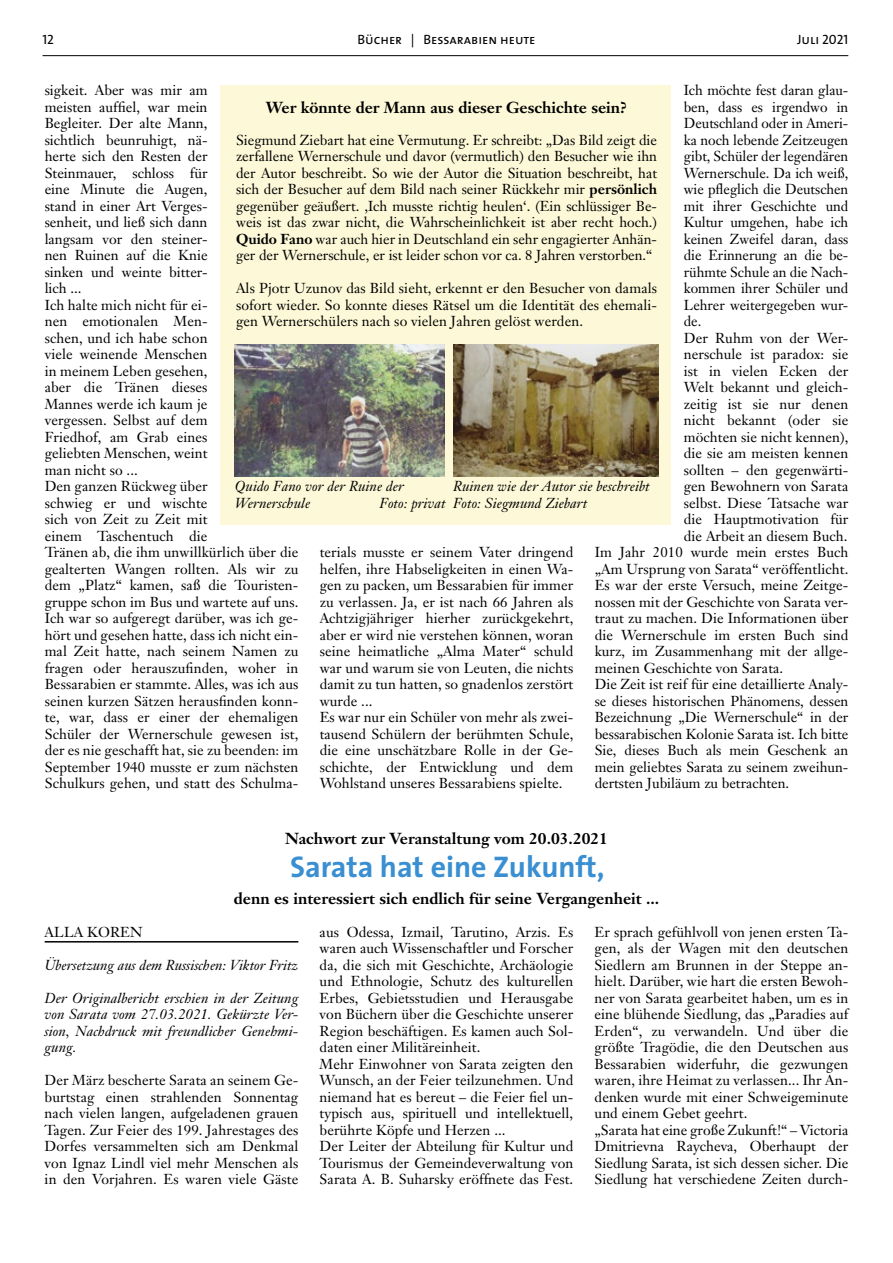
<style>
.page{position:relative;width:893px;height:1263px;background:#fff}
.page>*{position:absolute;margin:0;border:0;box-sizing:border-box;transform-origin:0 0}
.t1{font:700 30px "The Sans";color:#398fd1}
.t2{font:700 15.75px "Janson Text";color:#000}
.t3{font:14.25px/16.5px "Janson Text";letter-spacing:.005em;color:#000}
.t4{font:italic 14.25px/16.5px "Janson Text";letter-spacing:.005em;color:#000}
.t5{font:13.5px "The Sans Caps";color:#000}
.s1{font-weight:700}
</style>
<div class="page">
<hr style="left:43px;top:55px;width:805px;height:1px;background:#000">
<hr style="left:45px;top:941px;width:253px;height:1px;background:#000">
<div style="left:220px;top:85px;width:451px;height:439px;background:#fdf9d8"></div>
<img style="left:453px;top:344px;width:205px;height:132px">
<img style="left:235px;top:344px;width:210px;height:132px">
<p class="t5" style="left:43px;top:28px;width:13px">12</p>
<p class="t5" style="left:358px;top:28px;width:179px">Bücher | Bessarabien heute</p>
<p class="t5" style="left:797px;top:28px;width:53px">Juli 2021</p>
<p class="t3" style="left:684px;top:82px;width:166px">Ich möchte fest daran glau-</p>
<p class="t3" style="left:684px;top:98px;width:166px">ben, dass es irgendwo in</p>
<p class="t3" style="left:684px;top:115px;width:166px">Deutschland oder in Ameri-</p>
<p class="t3" style="left:684px;top:131px;width:166px">ka noch lebende Zeitzeugen</p>
<p class="t3" style="left:684px;top:148px;width:166px">gibt, Schüler der legendären</p>
<p class="t3" style="left:684px;top:164px;width:166px">Wernerschule. Da ich weiß,</p>
<p class="t3" style="left:684px;top:181px;width:166px">wie pfleglich die Deutschen</p>
<p class="t3" style="left:684px;top:197px;width:166px">mit ihrer Geschichte und</p>
<p class="t3" style="left:684px;top:214px;width:166px">Kultur umgehen, habe ich</p>
<p class="t3" style="left:684px;top:230px;width:166px">keinen Zweifel daran, dass</p>
<p class="t3" style="left:684px;top:247px;width:166px">die Erinnerung an die be-</p>
<p class="t3" style="left:684px;top:263px;width:166px">rühmte Schule an die Nach-</p>
<p class="t3" style="left:684px;top:280px;width:166px">kommen ihrer Schüler und</p>
<p class="t3" style="left:684px;top:296px;width:166px">Lehrer weitergegeben wur-</p>
<p class="t3" style="left:684px;top:313px;width:19px">de.</p>
<p class="t3" style="left:684px;top:329px;width:164px">Der Ruhm von der Wer-</p>
<p class="t3" style="left:684px;top:346px;width:166px">nerschule ist paradox: sie</p>
<p class="t3" style="left:684px;top:362px;width:166px">ist in vielen Ecken der</p>
<p class="t3" style="left:684px;top:379px;width:166px">Welt bekannt und gleich-</p>
<p class="t3" style="left:684px;top:395px;width:166px">zeitig ist sie nur denen</p>
<p class="t3" style="left:684px;top:412px;width:166px">nicht bekannt (oder sie</p>
<p class="t3" style="left:684px;top:428px;width:166px">möchten sie nicht kennen),</p>
<p class="t3" style="left:684px;top:445px;width:166px">die sie am meisten kennen</p>
<p class="t3" style="left:684px;top:461px;width:166px">sollten – den gegenwärti-</p>
<p class="t3" style="left:684px;top:478px;width:166px">gen Bewohnern von Sarata</p>
<p class="t3" style="left:684px;top:494px;width:166px">selbst. Diese Tatsache war</p>
<p class="t3" style="left:684px;top:511px;width:166px">die Hauptmotivation für</p>
<p class="t3" style="left:684px;top:527px;width:165px">die Arbeit an diesem Buch.</p>
<p class="t3" style="left:595px;top:544px;width:255px">Im Jahr 2010 wurde mein erstes Buch</p>
<p class="t3" style="left:595px;top:560px;width:255px">„Am Ursprung von Sarata“ veröffentlicht.</p>
<p class="t3" style="left:595px;top:577px;width:255px">Es war der erste Versuch, meine Zeitge-</p>
<p class="t3" style="left:595px;top:593px;width:255px">nossen mit der Geschichte von Sarata ver-</p>
<p class="t3" style="left:595px;top:610px;width:255px">traut zu machen. Die Informationen über</p>
<p class="t3" style="left:595px;top:626px;width:255px">die Wernerschule im ersten Buch sind</p>
<p class="t3" style="left:595px;top:643px;width:255px">kurz, im Zusammenhang mit der allge-</p>
<p class="t3" style="left:595px;top:659px;width:190px">meinen Geschichte von Sarata.</p>
<p class="t3" style="left:595px;top:676px;width:255px">Die Zeit ist reif für eine detaillierte Analy-</p>
<p class="t3" style="left:595px;top:692px;width:255px">se dieses historischen Phänomens, dessen</p>
<p class="t3" style="left:595px;top:709px;width:255px">Bezeichnung „Die Wernerschule“ in der</p>
<p class="t3" style="left:595px;top:725px;width:255px">bessarabischen Kolonie Sarata ist. Ich bitte</p>
<p class="t3" style="left:595px;top:742px;width:255px">Sie, dieses Buch als mein Geschenk an</p>
<p class="t3" style="left:595px;top:758px;width:255px">mein geliebtes Sarata zu seinem zweihun-</p>
<p class="t3" style="left:595px;top:775px;width:196px">dertsten Jubiläum zu betrachten.</p>
<p class="t3" style="left:45px;top:82px;width:255px">sigkeit. Aber was mir am<br>meisten auffiel, war mein<br>Begleiter. Der alte Mann,<br>sichtlich beunruhigt, nä-<br>herte sich den Resten der<br>Steinmauer, schloss für<br>eine Minute die Augen,<br>stand in einer Art Verges-<br>senheit, und ließ sich dann<br>langsam vor den steiner-<br>nen Ruinen auf die Knie<br>sinken und weinte bitter-<br>lich ...<br>Ich halte mich nicht für ei-<br>nen emotionalen Men-<br>schen, und ich habe schon<br>viele weinende Menschen<br>in meinem Leben gesehen,<br>aber die Tränen dieses<br>Mannes werde ich kaum je<br>vergessen. Selbst auf dem<br>Friedhof, am Grab eines<br>geliebten Menschen, weint<br>man nicht so ...<br>Den ganzen Rückweg über<br>schwieg er und wischte<br>sich von Zeit zu Zeit mit<br>einem Taschentuch die<br>Tränen ab, die ihm unwillkürlich über die gealterten Wangen rollten. Als wir zu dem „Platz“ kamen, saß die Touristen&shy;gruppe schon im Bus und wartete auf uns.<br>Ich war so aufgeregt darüber, was ich ge&shy;hört und gesehen hatte, dass ich nicht ein&shy;mal Zeit hatte, nach seinem Namen zu fragen oder herauszufinden, woher in<br>Bessarabien er stammte. Alles, was ich aus seinen kurzen Sätzen herausfinden konn&shy;te, war, dass er einer der ehemaligen<br>Schüler der Wernerschule gewesen ist, der es nie geschafft hat, sie zu beenden: im<br>September 1940 musste er zum nächsten<br>Schulkurs gehen, und statt des Schulma-</p>
<p class="t2" style="left:266px;top:97px;width:363px">Wer könnte der Mann aus dieser Geschichte sein?</p>
<p class="t3" style="left:236px;top:131px;width:423px;text-align:justify">Siegmund Ziebart hat eine Vermutung. Er schreibt: „Das Bild zeigt die zerfallene Wernerschule und davor (vermutlich) den Besucher wie ihn der Autor beschreibt. So wie der Autor die Situation beschreibt, hat sich der Besucher auf dem Bild nach seiner Rückkehr mir <span class="s1">persönlich </span>gegenüber geäußert. ‚Ich musste richtig heulen‘. (Ein schlüssiger Be&shy;weis ist das zwar nicht, die Wahrscheinlichkeit ist aber recht hoch.)<br><span class="s1">Quido Fano</span> war auch hier in Deutschland ein sehr engagierter Anhän&shy;ger der Wernerschule, er ist leider schon vor ca. 8 Jahren verstorben.“</p>
<p class="t3" style="left:236px;top:280px;width:422px;text-align:justify">Als Pjotr Uzunov das Bild sieht, erkennt er den Besucher von damals sofort wieder. So konnte dieses Rätsel um die Identität des ehemali&shy;gen Wernerschülers nach so vielen Jahren gelöst werden.</p>
<p class="t4" style="left:453px;top:478px;width:198px">Ruinen wie der Autor sie beschreibt<br>Foto: Siegmund Ziebart</p>
<p class="t4" style="left:235px;top:478px;width:170px">Quido Fano vor der Ruine der<br>Wernerschule</p>
<p class="t4" style="left:379px;top:495px;width:68px">Foto: privat</p>
<p class="t3" style="left:320px;top:544px;width:255px">terials musste er seinem Vater dringend helfen, ihre Habseligkeiten in einen Wa&shy;gen zu packen, um Bessarabien für immer zu verlassen. Ja, er ist nach 66 Jahren als Achtzigjähriger hierher zurückgekehrt, aber er wird nie verstehen können, woran seine heimatliche „Alma Mater“ schuld war und warum sie von Leuten, die nichts damit zu tun hatten, so gnadenlos zerstört wurde ...<br>Es war nur ein Schüler von mehr als zwei&shy;tausend Schülern der berühmten Schule, die eine unschätzbare Rolle in der Ge&shy;schichte, der Entwicklung und dem Wohlstand unseres Bessarabiens spielte.</p>
<p class="t2" style="left:285px;top:828px;width:324px">Nachwort zur Veranstaltung vom 20.03.2021</p>
<h1 class="t1" style="left:290px;top:842px;width:316px">Sarata hat eine Zukunft,</h1>
<p class="t2" style="left:234px;top:888px;width:427px">denn es interessiert sich endlich für seine Vergangenheit ...</p>
<p class="t3" style="left:45px;top:923px;width:99px">ALLA KOREN</p>
<p class="t4" style="left:45px;top:957px;width:255px">Übersetzung aus dem Russischen: Viktor Fritz</p>
<p class="t4" style="left:45px;top:990px;width:255px;text-align:justify">Der Originalbericht erschien in der Zeitung von Sarata vom 27.03.2021. Gekürzte Ver&shy;sion, Nachdruck mit freundlicher Genehmi&shy;gung.</p>
<p class="t3" style="left:45px;top:1072px;width:255px;text-align:justify">Der März bescherte Sarata an seinem Ge&shy;burtstag einen strahlenden Sonnentag nach vielen langen, aufgeladenen grauen Tagen. Zur Feier des 199. Jahrestages des Dorfes versammelten sich am Denkmal von Ignaz Lindl viel mehr Menschen als in den Vorjahren. Es waren viele Gäste</p>
<p class="t3" style="left:320px;top:923px;width:255px">aus Odessa, Izmail, Tarutino, Arzis. Es waren auch Wissenschaftler und Forscher da, die sich mit Geschichte, Archäologie und Ethnologie, Schutz des kulturellen Erbes, Gebietsstudien und Herausgabe von Büchern über die Geschichte unserer Region beschäftigen. Es kamen auch Sol&shy;daten einer Militäreinheit.<br>Mehr Einwohner von Sarata zeigten den Wunsch, an der Feier teilzunehmen. Und niemand hat es bereut – die Feier fiel un&shy;typisch aus, spirituell und intellektuell, berührte Köpfe und Herzen ...<br>Der Leiter der Abteilung für Kultur und Tourismus der Gemeindeverwaltung von Sarata A. B. Suharsky eröffnete das Fest.</p>
<p class="t3" style="left:595px;top:923px;width:255px">Er sprach gefühlvoll von jenen ersten Ta&shy;gen, als der Wagen mit den deutschen Siedlern am Brunnen in der Steppe an&shy;hielt. Darüber, wie hart die ersten Bewoh&shy;ner von Sarata gearbeitet haben, um es in eine blühende Siedlung, das „Paradies auf Erden“, zu verwandeln. Und über die größte Tragödie, die den Deutschen aus Bessarabien widerfuhr, die gezwungen waren, ihre Heimat zu verlassen... Ihr An&shy;denken wurde mit einer Schweigeminute und einem Gebet geehrt.<br>„Sarata hat eine große Zukunft!“ – Victoria Dmitrievna Raycheva, Oberhaupt der Siedlung Sarata, ist sich dessen sicher. Die Siedlung hat verschiedene Zeiten durch-</p>
</div>
